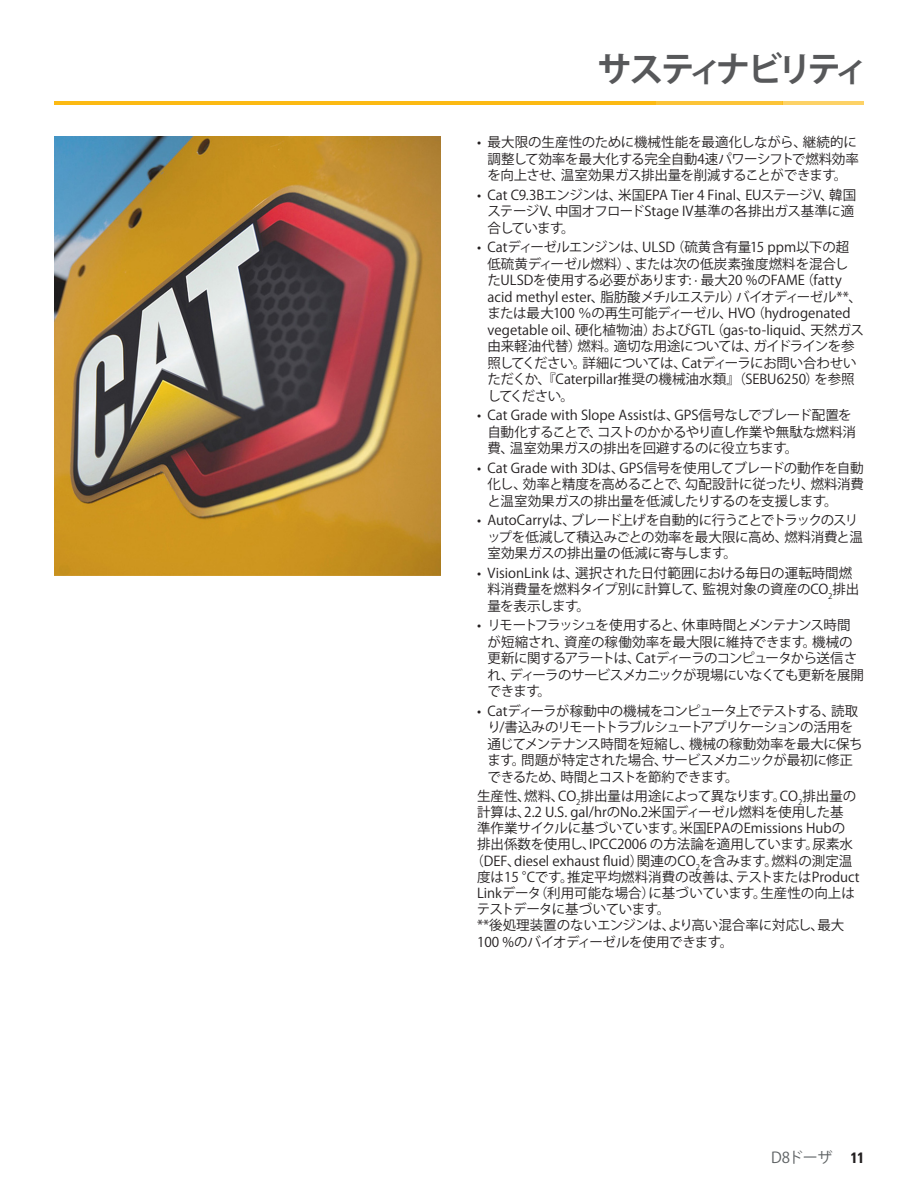
<style>
.page{position:relative;width:918px;height:1188px;background:#fff}
.page>*{position:absolute;margin:0;border:0;box-sizing:border-box;transform-origin:0 0}
.Headline_medium_gray{font:700 34.5px "Koz Go Pr 6 N";letter-spacing:-.145em;color:#57585a}
.Running_footer-RH{font:15px "Koz Go Pr 6 N";letter-spacing:-.025em;color:#5d6163}
.Feature_Textp{font:13.5px/16.5px "Koz Go Pr 6 N";letter-spacing:-.015em;color:#231f20}
.Feature_Textp-2{font:13.5px/16.5px "Koz Go Pr 6 N";letter-spacing:-.04em;color:#231f20}
.Feature_Textp-3{font:13.5px/16.5px "Koz Go Pr 6 N";letter-spacing:-.045em;color:#231f20}
.s1{font-family:"Univers LTCYR 67 Bold Cond";color:#231f20}
</style>
<div class="page">
<hr style="left:54px;top:101px;width:601px;height:4px;background:#fcba13">
<hr style="left:654px;top:101px;width:128px;height:4px;background:#fcc437">
<hr style="left:782px;top:101px;width:82px;height:4px;background:#fdd266">
<img style="left:54px;top:136px;width:387px;height:440px">
<p class="Headline_medium_gray" style="left:597px;top:50px;width:273px">サスティナビリティ</p>
<p class="Feature_Textp" style="left:488px;top:134px;width:373px;text-indent:-10px">• 最大限の生産性のために機械性能を最適化しながら、継続的に調整して効率を最大化する完全自動4速パワーシフトで燃料効率を向上させ、温室効果ガス排出量を削減することができます。</p>
<p class="Feature_Textp" style="left:488px;top:187px;width:370px;text-indent:-10px">• Cat C9.3Bエンジンは、米国EPA Tier 4 Final、EUステージV、韓国ステージV、中国オフロードStage IV基準の各排出ガス基準に適合しています。</p>
<p class="Feature_Textp" style="left:488px;top:239px;width:378px;text-indent:-10px">• Catディーゼルエンジンは、ULSD（硫黄含有量15 ppm以下の超低硫黄ディーゼル燃料）、または次の低炭素強度燃料を混合したULSDを使用する必要があります: · 最大20 %のFAME（fatty acid methyl ester、脂肪酸メチルエステル）バイオディーゼル**、または最大100 ％の再生可能ディーゼル、HVO（hydrogenated vegetable oil、硬化植物油）およびGTL（gas-to-liquid、天然ガス由来軽油代替）燃料。適切な用途については、ガイドラインを参照してください。詳細については、Catディーラにお問い合わせいただくか、『Caterpillar推奨の機械油水類』（SEBU6250）を参照してください。</p>
<p class="Feature_Textp" style="left:488px;top:407px;width:370px;text-indent:-10px">• Cat Grade with Slope Assistは、GPS信号なしでブレード配置を自動化することで、コストのかかるやり直し作業や無駄な燃料消費、温室効果ガスの排出を回避するのに役立ちます。</p>
<p class="Feature_Textp" style="left:488px;top:460px;width:378px;text-align:justify;text-indent:-10px">• Cat Grade with 3Dは、GPS信号を使用してブレードの動作を自動化し、効率と精度を高めることで、勾配設計に従ったり、燃料消費と温室効果ガスの排出量を低減したりするのを支援します。</p>
<p class="Feature_Textp" style="left:488px;top:512px;width:377px;text-indent:-10px">• AutoCarryは、ブレード上げを自動的に行うことでトラックのスリップを低減して積込みごとの効率を最大限に高め、燃料消費と温室効果ガスの排出量の低減に寄与します。</p>
<p class="Feature_Textp" style="left:488px;top:565px;width:373px;text-indent:-10px">• VisionLink は、選択された日付範囲における毎日の運転時間燃料消費量を燃料タイプ別に計算して、監視対象の資産のCO<sub>2</sub>排出量を表示します。</p>
<p class="Feature_Textp-3" style="left:488px;top:617px;width:378px;text-indent:-10px">• リモートフラッシュを使用すると、休車時間とメンテナンス時間が短縮され、資産の稼働効率を最大限に維持できます。機械の更新に関するアラートは、Catディーラのコンピュータから送信され、ディーラのサービスメカニックが現場にいなくても更新を展開できます。</p>
<p class="Feature_Textp-2" style="left:488px;top:703px;width:377px;text-indent:-10px">• Catディーラが稼動中の機械をコンピュータ上でテストする、読取り/書込みのリモートトラブルシュートアプリケーションの活用を通じてメンテナンス時間を短縮し、機械の稼動効率を最大に保ちます。問題が特定された場合、サービスメカニックが最初に修正できるため、時間とコストを節約できます。</p>
<p class="Feature_Textp" style="left:477px;top:788px;width:381px">生産性、燃料、CO<sub>2</sub>排出量は用途によって異なります。CO<sub>2</sub>排出量の</p>
<p class="Feature_Textp" style="left:477px;top:804px;width:368px">計算は、2.2 U.S. gal/hrのNo.2米国ディーゼル燃料を使用した基</p>
<p class="Feature_Textp" style="left:477px;top:820px;width:370px">準作業サイクルに基づいています。米国EPAのEmissions Hubの</p>
<p class="Feature_Textp" style="left:477px;top:836px;width:378px">排出係数を使用し、IPCC2006 の方法論を適用しています。尿素水</p>
<p class="Feature_Textp" style="left:471px;top:853px;width:383px">（DEF、diesel exhaust fluid）関連のCO<sub>2</sub>を含みます。燃料の測定温</p>
<p class="Feature_Textp" style="left:477px;top:869px;width:384px">度は15 °Cです。推定平均燃料消費の改善は、テストまたはProduct</p>
<p class="Feature_Textp" style="left:477px;top:885px;width:379px">Linkデータ（利用可能な場合）に基づいています。生産性の向上は</p>
<p class="Feature_Textp-2" style="left:477px;top:901px;width:195px">テストデータに基づいています。</p>
<p class="Feature_Textp" style="left:477px;top:917px;width:369px">**後処理装置のないエンジンは、より高い混合率に対応し、最大</p>
<p class="Feature_Textp" style="left:477px;top:934px;width:258px">100 %のバイオディーゼルを使用できます。</p>
<p class="Running_footer-RH" style="left:771px;top:1149px;width:94px">D8ドーザ <span class="s1">11</span></p>
</div>
